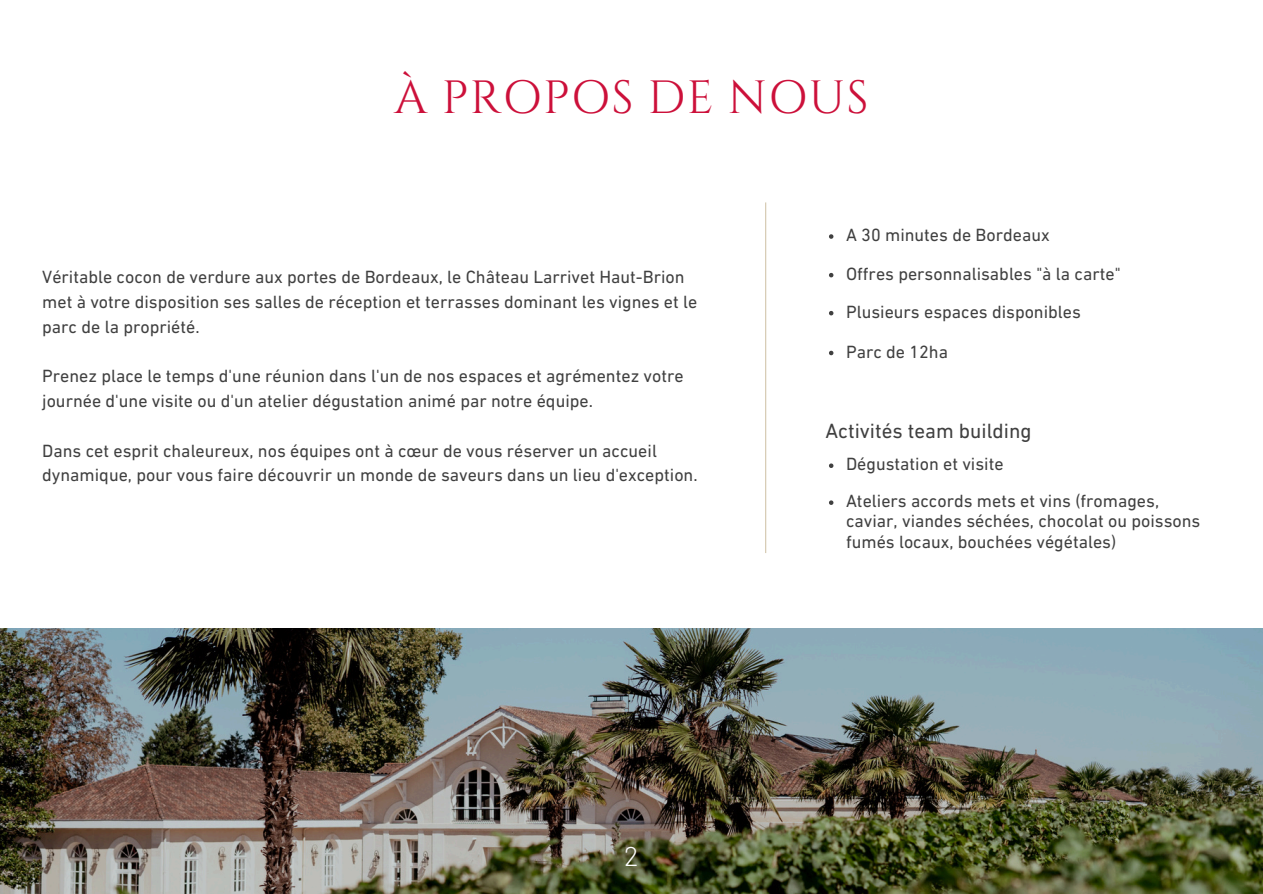
<style>
.page{position:relative;width:1263px;height:894px;background:#fff}
.page>*{position:absolute;margin:0;border:0;box-sizing:border-box;transform-origin:0 0}
.t1{font:46.5px "Cinzel";letter-spacing:.03em;color:#cc103a}
.t2{font:300 27px "Barlow";color:#fff}
.t3{font:21px "DIN Next LT Pro";color:#404040}
.t4{font:18px/24.8px "DIN Next LT Pro";color:#404040}
</style>
<div class="page">
<img style="left:0;top:628px;width:1263px;height:265px">
<svg style="left:829px;top:311px;width:4px;height:4px"></svg>
<svg style="left:829px;top:273px;width:4px;height:4px"></svg>
<svg style="left:829px;top:234px;width:4px;height:5px"></svg>
<svg style="left:829px;top:500px;width:4px;height:5px"></svg>
<svg style="left:829px;top:350px;width:4px;height:5px"></svg>
<svg style="left:829px;top:463px;width:4px;height:5px"></svg>
<hr style="left:765px;top:202px;width:1px;height:351px;background:#d3c6ad">
<p class="t1" style="left:394px;top:68px;width:476px">À PROPOS DE NOUS</p>
<p class="t4" style="left:42px;top:266px;width:657px">Véritable cocon de verdure aux portes de Bordeaux, le Château Larrivet Haut-Brion met à votre disposition ses salles de réception et terrasses dominant les vignes et le parc de la propriété.</p>
<p class="t4" style="left:42px;top:365px;width:643px">Prenez place le temps d'une réunion dans l'un de nos espaces et agrémentez votre journée d'une visite ou d'un atelier dégustation animé par notre équipe.</p>
<p class="t4" style="left:42px;top:439px;width:657px">Dans cet esprit chaleureux, nos équipes ont à cœur de vous réserver un accueil dynamique, pour vous faire découvrir un monde de saveurs dans un lieu d'exception.</p>
<p class="t2" style="left:624px;top:838px;width:16px">2</p>
<h2 class="t4" style="left:846px;top:224px;width:205px">A 30 minutes de Bordeaux</h2>
<p class="t4" style="left:846px;top:263px;width:276px">Offres personnalisables "à la carte"</p>
<p class="t4" style="left:846px;top:301px;width:236px">Plusieurs espaces disponibles</p>
<p class="t4" style="left:846px;top:340px;width:104px">Parc de 12ha</p>
<p class="t3" style="left:825px;top:422px;width:208px">Activités team building</p>
<p class="t4" style="left:846px;top:453px;width:159px">Dégustation et visite</p>
<p class="t4" style="left:846px;top:492px;width:356px;line-height:20.2px">Ateliers accords mets et vins (fromages, caviar, viandes séchées, chocolat ou poissons fumés locaux, bouchées végétales)</p>
</div>
